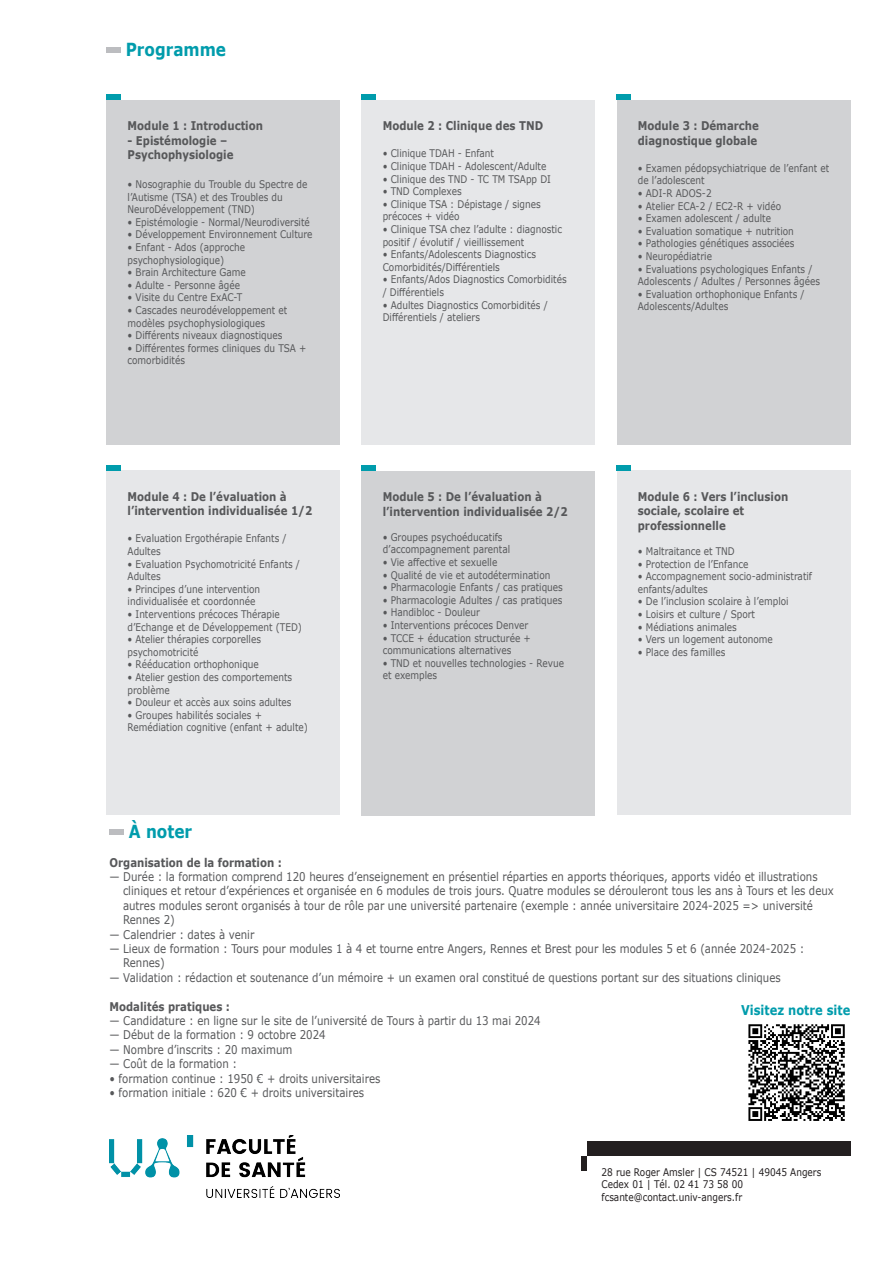
<style>
.page{position:relative;width:893px;height:1263px;background:#fff}
.page>*{position:absolute;margin:0;border:0;box-sizing:border-box;transform-origin:0 0}
.t1{font:700 18px "Verdana";color:#009cac;scale:.85 1}
.t2{font:700 13.5px "Verdana";color:#009cac;scale:.85 1}
.t3{font:12px/14.4px "Verdana";color:#57585a;scale:.85 1}
.t4{font:700 12px/14.4px "Verdana";color:#57585a;scale:.85 1}
.t5{font:10.5px/12.6px "Verdana";color:#57585a;scale:.85 1}
.t6{font:10.5px/12.6px "Verdana";color:#231f20;scale:.85 1}
</style>
<div class="page">
<div style="left:581px;top:1156px;width:6px;height:14px;background:#231f20"></div>
<div style="left:587px;top:1142px;width:263px;height:14px;background:#231f20"></div>
<div style="left:106px;top:47px;width:14px;height:6px;background:#bcbdc0"></div>
<img style="left:110px;top:1135px;width:230px;height:62px">
<div style="left:109px;top:829px;width:15px;height:5px;background:#bcbdc0"></div>
<div style="left:106px;top:100px;width:234px;height:345px;background:#d1d2d4"></div>
<div style="left:106px;top:94px;width:14px;height:6px;background:#009cac"></div>
<div style="left:361px;top:100px;width:234px;height:345px;background:#e6e7e9"></div>
<div style="left:361px;top:94px;width:15px;height:6px;background:#009cac"></div>
<div style="left:617px;top:100px;width:233px;height:345px;background:#d1d2d4"></div>
<div style="left:617px;top:94px;width:14px;height:6px;background:#009cac"></div>
<div style="left:106px;top:470px;width:234px;height:345px;background:#e6e7e9"></div>
<div style="left:106px;top:465px;width:14px;height:5px;background:#009cac"></div>
<div style="left:361px;top:471px;width:234px;height:344px;background:#d1d2d4"></div>
<div style="left:361px;top:465px;width:15px;height:6px;background:#009cac"></div>
<div style="left:617px;top:470px;width:233px;height:345px;background:#e6e7e9"></div>
<div style="left:617px;top:465px;width:14px;height:5px;background:#009cac"></div>
<img style="left:748px;top:1024px;width:97px;height:97px">
<h1 class="t1" style="left:126px;top:37px;width:120px">Programme</h1>
<p class="t4" style="left:128px;top:119px;width:161px">Module 1 : Introduction</p>
<p class="t4" style="left:128px;top:133px;width:126px">- Epistémologie –<br>Psychophysiologie</p>
<p class="t5" style="left:128px;top:178px;width:213px">• Nosographie du Trouble du Spectre de l’Autisme (TSA) et des Troubles du</p>
<p class="t5" style="left:128px;top:203px;width:151px">NeuroDéveloppement (TND)</p>
<p class="t5" style="left:128px;top:216px;width:216px">• Epistémologie - Normal/Neurodiversité</p>
<p class="t5" style="left:128px;top:228px;width:219px">• Développement Environnement Culture</p>
<p class="t5" style="left:128px;top:241px;width:140px">• Enfant - Ados (approche psychophysiologique)</p>
<p class="t5" style="left:128px;top:266px;width:141px">• Brain Architecture Game</p>
<p class="t5" style="left:128px;top:279px;width:134px">• Adulte - Personne âgée</p>
<p class="t5" style="left:128px;top:291px;width:137px">• Visite du Centre ExAC-T</p>
<p class="t5" style="left:128px;top:304px;width:189px">• Cascades neurodéveloppement et modèles psychophysiologiques</p>
<p class="t5" style="left:128px;top:329px;width:184px">• Différents niveaux diagnostiques</p>
<p class="t5" style="left:128px;top:342px;width:212px">• Différentes formes cliniques du TSA + comorbidités</p>
<p class="t4" style="left:128px;top:489px;width:219px">Module 4 : De l’évaluation à l’intervention individualisée 1/2</p>
<p class="t5" style="left:128px;top:532px;width:188px">• Evaluation Ergothérapie Enfants /<br>Adultes</p>
<p class="t5" style="left:128px;top:557px;width:204px">• Evaluation Psychomotricité Enfants /<br>Adultes</p>
<p class="t5" style="left:128px;top:582px;width:158px">• Principes d’une intervention individualisée et coordonnée</p>
<p class="t5" style="left:128px;top:608px;width:207px">• Interventions précoces Thérapie d’Echange et de Développement (TED)</p>
<p class="t5" style="left:128px;top:633px;width:159px">• Atelier thérapies corporelles psychomotricité</p>
<p class="t5" style="left:128px;top:658px;width:156px">• Rééducation orthophonique</p>
<p class="t5" style="left:128px;top:671px;width:195px">• Atelier gestion des comportements problème</p>
<p class="t5" style="left:128px;top:696px;width:194px">• Douleur et accès aux soins adultes</p>
<p class="t5" style="left:128px;top:708px;width:214px">• Groupes habilités sociales +<br>Remédiation cognitive (enfant + adulte)</p>
<p class="t4" style="left:383px;top:119px;width:190px">Module 2 : Clinique des TND</p>
<p class="t5" style="left:383px;top:147px;width:133px">• Clinique TDAH - Enfant</p>
<p class="t5" style="left:383px;top:160px;width:194px">• Clinique TDAH - Adolescent/Adulte</p>
<p class="t5" style="left:383px;top:172px;width:199px">• Clinique des TND - TC TM TSApp DI</p>
<p class="t5" style="left:383px;top:185px;width:94px">• TND Complexes</p>
<p class="t5" style="left:383px;top:198px;width:187px">• Clinique TSA : Dépistage / signes précoces + vidéo</p>
<p class="t5" style="left:383px;top:223px;width:212px">• Clinique TSA chez l’adulte : diagnostic positif / évolutif / vieillissement</p>
<p class="t5" style="left:383px;top:248px;width:182px">• Enfants/Adolescents Diagnostics<br>Comorbidités/Différentiels</p>
<p class="t5" style="left:383px;top:273px;width:218px">• Enfants/Ados Diagnostics Comorbidités / Différentiels</p>
<p class="t5" style="left:383px;top:298px;width:196px">• Adultes Diagnostics Comorbidités /<br>Différentiels / ateliers</p>
<p class="t4" style="left:383px;top:489px;width:219px">Module 5 : De l’évaluation à l’intervention individualisée 2/2</p>
<p class="t5" style="left:383px;top:530px;width:152px">• Groupes psychoéducatifs d’accompagnement parental</p>
<p class="t5" style="left:383px;top:556px;width:136px">• Vie affective et sexuelle</p>
<p class="t5" style="left:383px;top:568px;width:199px">• Qualité de vie et autodétermination</p>
<p class="t5" style="left:383px;top:581px;width:213px">• Pharmacologie Enfants / cas pratiques</p>
<p class="t5" style="left:383px;top:593px;width:213px">• Pharmacologie Adultes / cas pratiques</p>
<p class="t5" style="left:383px;top:606px;width:116px">• Handibloc - Douleur</p>
<p class="t5" style="left:383px;top:619px;width:173px">• Interventions précoces Denver</p>
<p class="t5" style="left:383px;top:631px;width:176px">• TCCE + éducation structurée + communications alternatives</p>
<p class="t5" style="left:383px;top:656px;width:215px">• TND et nouvelles technologies - Revue et exemples</p>
<p class="t4" style="left:638px;top:119px;width:144px">Module 3 : Démarche diagnostique globale</p>
<p class="t5" style="left:638px;top:162px;width:227px">• Examen pédopsychiatrique de l’enfant et de l’adolescent</p>
<p class="t5" style="left:638px;top:187px;width:88px">• ADI-R ADOS-2</p>
<p class="t5" style="left:638px;top:199px;width:170px">• Atelier ECA-2 / EC2-R + vidéo</p>
<p class="t5" style="left:638px;top:212px;width:158px">• Examen adolescent / adulte</p>
<p class="t5" style="left:638px;top:225px;width:185px">• Evaluation somatique + nutrition</p>
<p class="t5" style="left:638px;top:237px;width:186px">• Pathologies génétiques associées</p>
<p class="t5" style="left:638px;top:250px;width:89px">• Neuropédiatrie</p>
<p class="t5" style="left:638px;top:262px;width:216px">• Evaluations psychologiques Enfants /<br>Adolescents / Adultes / Personnes âgées</p>
<p class="t5" style="left:638px;top:288px;width:198px">• Evaluation orthophonique Enfants /<br>Adolescents/Adultes</p>
<p class="t4" style="left:638px;top:489px;width:179px">Module 6 : Vers l’inclusion sociale, scolaire et professionnelle</p>
<p class="t5" style="left:638px;top:545px;width:116px">• Maltraitance et TND</p>
<p class="t5" style="left:638px;top:557px;width:132px">• Protection de l’Enfance</p>
<p class="t5" style="left:638px;top:570px;width:207px">• Accompagnement socio-administratif enfants/adultes</p>
<p class="t5" style="left:638px;top:595px;width:179px">• De l’inclusion scolaire à l’emploi</p>
<p class="t5" style="left:638px;top:608px;width:140px">• Loisirs et culture / Sport</p>
<p class="t5" style="left:638px;top:620px;width:118px">• Médiations animales</p>
<p class="t5" style="left:638px;top:633px;width:160px">• Vers un logement autonome</p>
<p class="t5" style="left:638px;top:645px;width:104px">• Place des familles</p>
<p class="t1" style="left:129px;top:818px;width:76px">À noter</p>
<p class="t4" style="left:109px;top:855px;width:204px">Organisation de la formation :</p>
<p class="t3" style="left:123px;top:869px;width:838px;text-indent:-14px">— Durée : la formation comprend 120 heures d’enseignement en présentiel réparties en apports théoriques, apports vidéo et illustrations cliniques et retour d’expériences et organisée en 6 modules de trois jours. Quatre modules se dérouleront tous les ans à Tours et les deux autres modules seront organisés à tour de rôle par une université partenaire (exemple : année universitaire 2024-2025 =&gt; université Rennes 2)</p>
<p class="t3" style="left:109px;top:927px;width:172px">— Calendrier : dates à venir</p>
<p class="t3" style="left:123px;top:941px;width:803px;text-indent:-14px">— Lieux de formation : Tours pour modules 1 à 4 et tourne entre Angers, Rennes et Brest pour les modules 5 et 6 (année 2024-2025 :<br>Rennes)</p>
<p class="t3" style="left:109px;top:970px;width:791px">— Validation : rédaction et soutenance d’un mémoire + un examen oral constitué de questions portant sur des situations cliniques</p>
<p class="t4" style="left:109px;top:999px;width:143px">Modalités pratiques :</p>
<p class="t3" style="left:109px;top:1013px;width:509px">— Candidature : en ligne sur le site de l’université de Tours à partir du 13 mai 2024</p>
<p class="t3" style="left:109px;top:1028px;width:256px">— Début de la formation : 9 octobre 2024</p>
<p class="t3" style="left:109px;top:1042px;width:217px">— Nombre d’inscrits : 20 maximum</p>
<p class="t3" style="left:109px;top:1056px;width:152px">— Coût de la formation :</p>
<p class="t3" style="left:109px;top:1071px;width:320px">• formation continue : 1950 € + droits universitaires</p>
<p class="t3" style="left:109px;top:1085px;width:301px">• formation initiale : 620 € + droits universitaires</p>
<p class="t2" style="left:741px;top:1000px;width:130px">Visitez notre site</p>
<p class="t6" style="left:601px;top:1165px;width:260px">28 rue Roger Amsler | CS 74521 | 49045 Angers<br>Cedex 01 | Tél. 02 41 73 58 00</p>
<p class="t6" style="left:601px;top:1191px;width:167px">fcsante@contact.univ-angers.fr</p>
</div>
